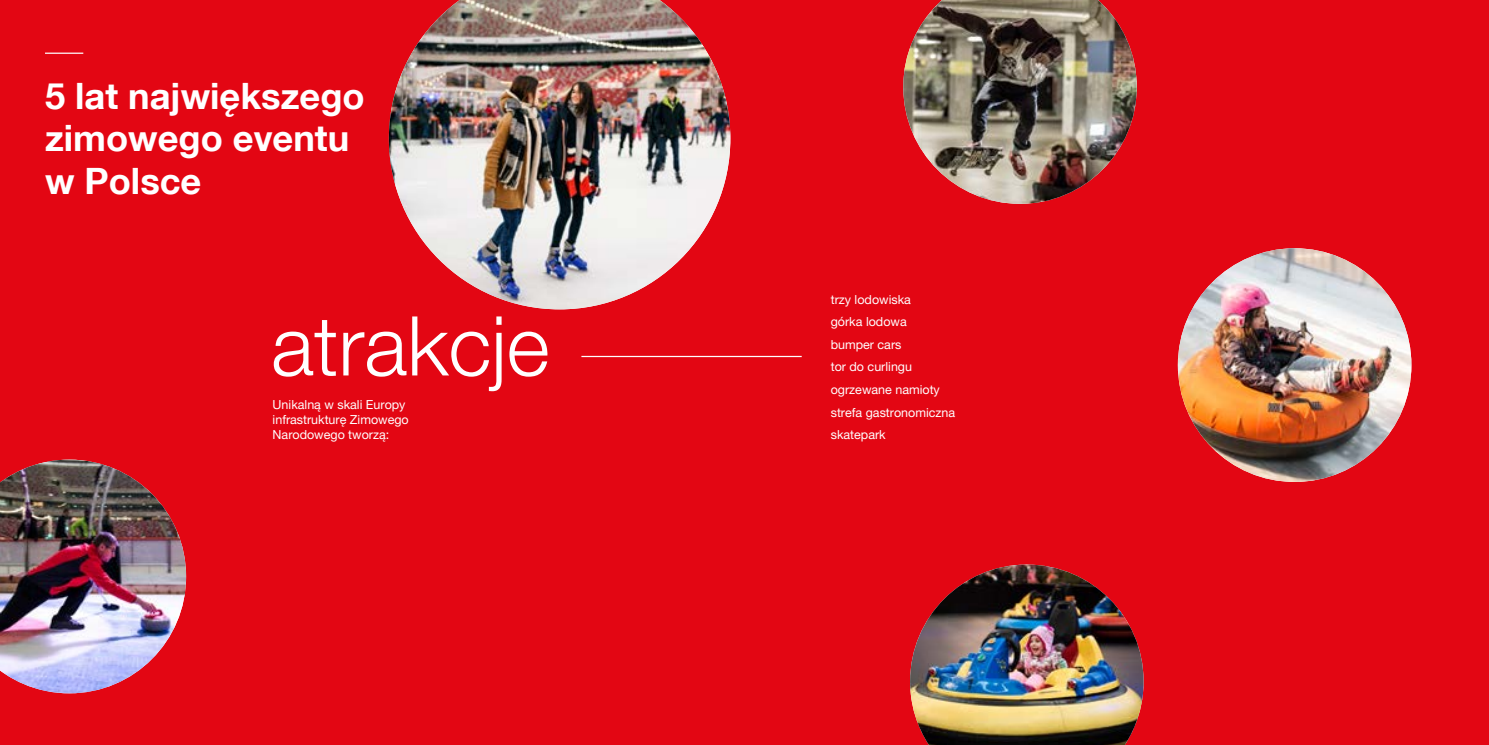
<style>
.page{position:relative;width:1489px;height:745px;background:#fff}
.page>*{position:absolute;margin:0;border:0;box-sizing:border-box;transform-origin:0 0}
.t1{font:300 82.5px "Helvetica Neue LT Com";color:#fff}
.t2{font:700 36.25px/42.5px "Helvetica Neue LT Com";color:#fff}
.t3{font:12.5px/22.5px "Helvetica Neue LT Pro";color:#fff}
</style>
<div class="page">
<div style="left:0;top:0;width:1488px;height:744px;background:#e30613"></div>
<hr style="left:45px;top:53px;width:38px;height:1px;background:#fff">
<img style="left:1177px;top:248px;width:234px;height:233px;border-radius:117px">
<img style="left:910px;top:564px;width:233px;height:180px">
<img style="left:389px;top:0;width:341px;height:309px">
<img style="left:903px;top:0;width:233px;height:204px">
<img style="left:0;top:459px;width:186px;height:233px">
<hr style="left:581px;top:355px;width:220px;height:2px;background:#fff">
<h2 class="t2" style="left:45px;top:74px;width:321px">5 lat największego zimowego eventu w Polsce</h2>
<h1 class="t1" style="left:271px;top:295px;width:280px">atrakcje</h1>
<p class="t3" style="left:272px;top:396px;width:138px;line-height:15px">Unikalną w skali Europy infrastrukturę Zimowego<br>Narodowego tworzą:</p>
<p class="t3" style="left:830px;top:288px;width:126px">trzy lodowiska<br>górka lodowa<br>bumper cars<br>tor do curlingu ogrzewane namioty strefa gastronomiczna skatepark</p>
</div>
